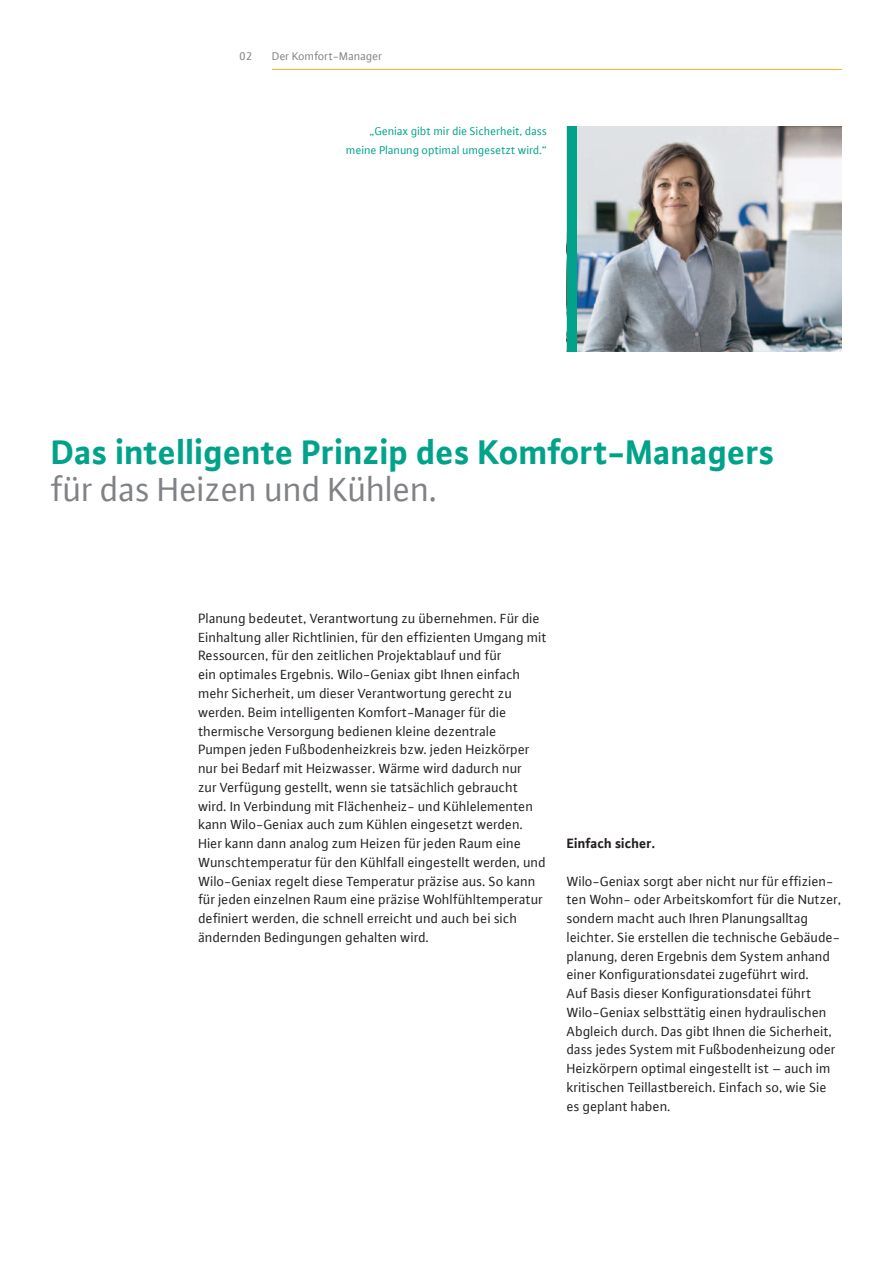
<style>
.page{position:relative;width:893px;height:1263px;background:#fff}
.page>*{position:absolute;margin:0;border:0;box-sizing:border-box;transform-origin:0 0}
.t1{font:700 36px "WILO Plus FM";color:#00a38a}
.t2{font:36px "WILO Plus FM";letter-spacing:-.01em;color:#808285}
.t3{font:14.25px/18.8px "WILO Plus FM";color:#231f20}
.t4{font:700 14.25px "WILO Plus FM";color:#231f20}
.t5{font:12px/18.8px "WILO Plus FM";color:#00a38a;text-align:right}
.t6{font:12px "WILO Plus FM";color:#808285}
</style>
<div class="page">
<img style="left:577px;top:126px;width:265px;height:225px">
<div style="left:567px;top:126px;width:10px;height:225px;background:#00a38a"></div>
<hr style="left:272px;top:69px;width:570px;height:1px;background:#faaf18">
<p class="t6" style="left:240px;top:49px;width:14px">02</p>
<p class="t6" style="left:272px;top:49px;width:112px">Der Komfort-Manager</p>
<p class="t5" style="left:346px;top:122px;width:203px">„Geniax gibt mir die Sicherheit, dass meine Planung optimal umgesetzt wird.“</p>
<h1 class="t1" style="left:51px;top:427px;width:725px">Das intelligente Prinzip des Komfort-Managers</h1>
<h1 class="t2" style="left:51px;top:467px;width:388px">für das Heizen und Kühlen.</h1>
<p class="t3" style="left:198px;top:609px;width:350px">Planung bedeutet, Verantwortung zu übernehmen. Für die Einhaltung aller Richtlinien, für den effizienten Umgang mit Ressourcen, für den zeitlichen Projektablauf und für<br>ein optimales Ergebnis. Wilo-Geniax gibt Ihnen einfach mehr Sicherheit, um dieser Verantwortung gerecht zu werden. Beim intelligenten Komfort-Manager für die thermische Versorgung bedienen kleine dezentrale Pumpen jeden Fußbodenheizkreis bzw. jeden Heizkörper nur bei Bedarf mit Heizwasser. Wärme wird dadurch nur<br>zur Verfügung gestellt, wenn sie tatsächlich gebraucht wird. In Verbindung mit Flächenheiz- und Kühlelementen kann Wilo-Geniax auch zum Kühlen eingesetzt werden.<br>Hier kann dann analog zum Heizen für jeden Raum eine Wunschtemperatur für den Kühlfall eingestellt werden, und Wilo-Geniax regelt diese Temperatur präzise aus. So kann für jeden einzelnen Raum eine präzise Wohlfühltemperatur definiert werden, die schnell erreicht und auch bei sich ändernden Bedingungen gehalten wird.</p>
<p class="t4" style="left:567px;top:834px;width:90px">Einfach sicher.</p>
<p class="t3" style="left:567px;top:871px;width:276px">Wilo-Geniax sorgt aber nicht nur für effizien&shy;ten Wohn- oder Arbeitskomfort für die Nutzer, sondern macht auch Ihren Planungsalltag leichter. Sie erstellen die technische Gebäude&shy;planung, deren Ergebnis dem System anhand einer Konfigurationsdatei zugeführt wird.<br>Auf Basis dieser Konfigurationsdatei führt Wilo-Geniax selbsttätig einen hydraulischen Abgleich durch. Das gibt Ihnen die Sicherheit, dass jedes System mit Fußbodenheizung oder Heizkörpern optimal eingestellt ist – auch im kritischen Teillastbereich. Einfach so, wie Sie es geplant haben.</p>
</div>
